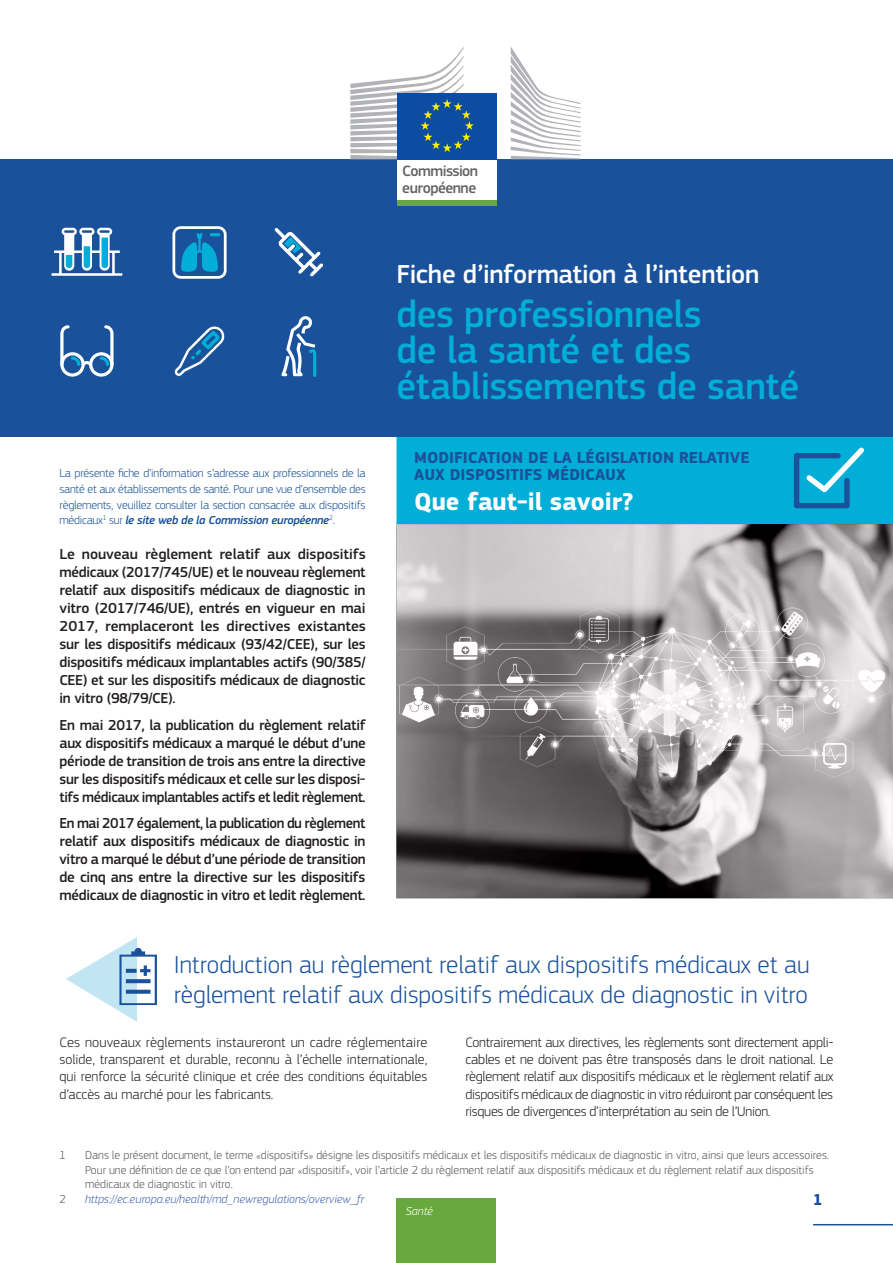
<style>
.page{position:relative;width:893px;height:1263px;background:#fff}
.page>*{position:absolute;margin:0;border:0;box-sizing:border-box;transform-origin:0 0}
.t1{font:500 39px/36px "EC Square Sans Pro";letter-spacing:-.01em;color:#00aed7}
.t2{font:500 27px "EC Square Sans Pro";letter-spacing:-.01em;color:#fff}
._03_Header_level_1{font:300 25.5px/30px "EC Square Sans Pro";color:#19529b}
.t3{font:700 25.5px "EC Square Sans Pro";color:#fff}
.t4{font:700 16.5px/16.5px "EC Square Sans Pro";color:#19529b}
.t5{font:500 15.6px/16.4px "EC Square Sans Pro";letter-spacing:-.03em;color:#636366}
._02_Chapeau_B{font:500 15px/18px "EC Square Sans Pro";letter-spacing:-.02em;color:#231f20;text-align:justify}
._04_Body{font:300 14.25px/17.1px "EC Square Sans Pro";letter-spacing:-.01em;color:#231f20;text-align:justify}
._06_footnote{font:300 12px/14.4px "EC Square Sans Pro";color:#57585a}
._01_Chapeau_A{font:300 12px/15.6px "EC Square Sans Pro";letter-spacing:-.015em;color:#19529b;text-align:justify}
._06_footnote-2{font:italic 300 12px "EC Square Sans Pro";color:#4365b0}
.t6{font:italic 300 12px "EC Square Sans Pro";color:#fff}
.s1{font-weight:500;font-style:italic;color:#0d4da1}
</style>
<div class="page">
<div style="left:0;top:159px;width:893px;height:278px;background:#19529b"></div>
<img style="left:396px;top:524px;width:497px;height:374px">
<div style="left:397px;top:1198px;width:99px;height:65px;background:#68a83c"></div>
<div style="left:396px;top:437px;width:497px;height:87px;background:#00aed7"></div>
<hr style="left:814px;top:1224px;width:79px;height:1px;background:#19529b">
<div style="left:397px;top:157px;width:100px;height:44px;background:#fff"></div>
<div style="left:397px;top:93px;width:100px;height:66px;background:#0d4da1"></div>
<svg style="left:350px;top:47px;width:124px;height:112px"></svg>
<div style="left:397px;top:200px;width:100px;height:6px;background:#68a83c"></div>
<svg style="left:511px;top:47px;width:70px;height:112px"></svg>
<svg style="left:66px;top:937px;width:91px;height:85px"></svg>
<svg style="left:181px;top:233px;width:39px;height:39px"></svg>
<div style="left:172px;top:226px;width:55px;height:53px;border:3px solid #fff;border-radius:7px"></div>
<svg style="left:281px;top:316px;width:35px;height:61px"></svg>
<svg style="left:52px;top:228px;width:70px;height:48px"></svg>
<svg style="left:60px;top:325px;width:54px;height:52px"></svg>
<svg style="left:274px;top:228px;width:49px;height:49px"></svg>
<svg style="left:174px;top:326px;width:51px;height:51px"></svg>
<p class="t5" style="left:402px;top:163px;width:77px">Commission européenne</p>
<p class="_01_Chapeau_A" style="left:60px;top:466px;width:308px">La présente fiche d’information s’adresse aux professionnels de la santé et aux établissements de santé. Pour une vue d’ensemble des règlements, veuillez consulter la section consacrée aux dispositifs médicaux<sup>1</sup> sur <span class="s1">le site web de la Commission européenne</span><sup>2</sup>.</p>
<p class="_02_Chapeau_B" style="left:60px;top:546px;width:308px">Le nouveau règlement relatif aux dispositifs médicaux (2017/745/UE) et le nouveau règlement relatif aux dispositifs médicaux de diagnostic in vitro (2017/746/UE), entrés en vigueur en mai 2017, remplaceront les directives existantes sur les dispositifs médicaux (93/42/CEE), sur les dispositifs médicaux implantables actifs (90/385/ CEE) et sur les dispositifs médicaux de diagnostic in vitro (98/79/CE).</p>
<p class="_02_Chapeau_B" style="left:60px;top:716px;width:308px">En mai 2017, la publication du règlement relatif aux dispositifs médicaux a marqué le début d’une période de transition de trois ans entre la directive sur les dispositifs médicaux et celle sur les disposi&shy;tifs médicaux implantables actifs et ledit règlement.</p>
<p class="_02_Chapeau_B" style="left:60px;top:815px;width:308px">En mai 2017 également, la publication du règlement relatif aux dispositifs médicaux de diagnostic in vitro a marqué le début d’une période de transition de cinq ans entre la directive sur les dispositifs médicaux de diagnostic in vitro et ledit règlement.</p>
<p class="t2" style="left:396px;top:258px;width:364px">Fiche d’information à l’intention</p>
<p class="t1" style="left:396px;top:297px;width:404px">des professionnels<br>de la santé et des établissements de santé</p>
<p class="t4" style="left:414px;top:450px;width:337px">MODIFICATION DE LA LÉGISLATION RELATIVE<br>AUX DISPOSITIFS MÉDICAUX</p>
<p class="t3" style="left:414px;top:486px;width:221px">Que faut-il savoir?</p>
<p class="_03_Header_level_1" style="left:174px;top:949px;width:637px">Introduction au règlement relatif aux dispositifs médicaux et au règlement relatif aux dispositifs médicaux de diagnostic in vitro</p>
<p class="_04_Body" style="left:60px;top:1034px;width:370px">Ces nouveaux règlements instaureront un cadre réglementaire solide, transparent et durable, reconnu à l’échelle internationale, qui renforce la sécurité clinique et crée des conditions équitables d’accès au marché pour les fabricants.</p>
<p class="_04_Body" style="left:466px;top:1034px;width:369px">Contrairement aux directives, les règlements sont directement appli&shy;cables et ne doivent pas être transposés dans le droit national. Le règlement relatif aux dispositifs médicaux et le règlement relatif aux dispositifs médicaux de diagnostic in vitro réduiront par conséquent les risques de divergences d’interprétation au sein de l’Union.</p>
<p class="_06_footnote" style="left:60px;top:1148px;width:8px">1</p>
<p class="_06_footnote" style="left:85px;top:1148px;width:746px">Dans le présent document, le terme «dispositifs» désigne les dispositifs médicaux et les dispositifs médicaux de diagnostic in vitro, ainsi que leurs accessoires.<br>Pour une définition de ce que l’on entend par «dispositif», voir l’article 2 du règlement relatif aux dispositifs médicaux et du règlement relatif aux dispositifs médicaux de diagnostic in vitro.</p>
<p class="_06_footnote" style="left:60px;top:1191px;width:8px">2</p>
<p class="_06_footnote-2" style="left:85px;top:1191px;width:280px">https://ec.europa.eu/health/md_newregulations/overview_fr</p>
<p class="t4" style="left:813px;top:1191px;width:11px">1</p>
<p class="t6" style="left:406px;top:1204px;width:29px">Santé</p>
</div>
